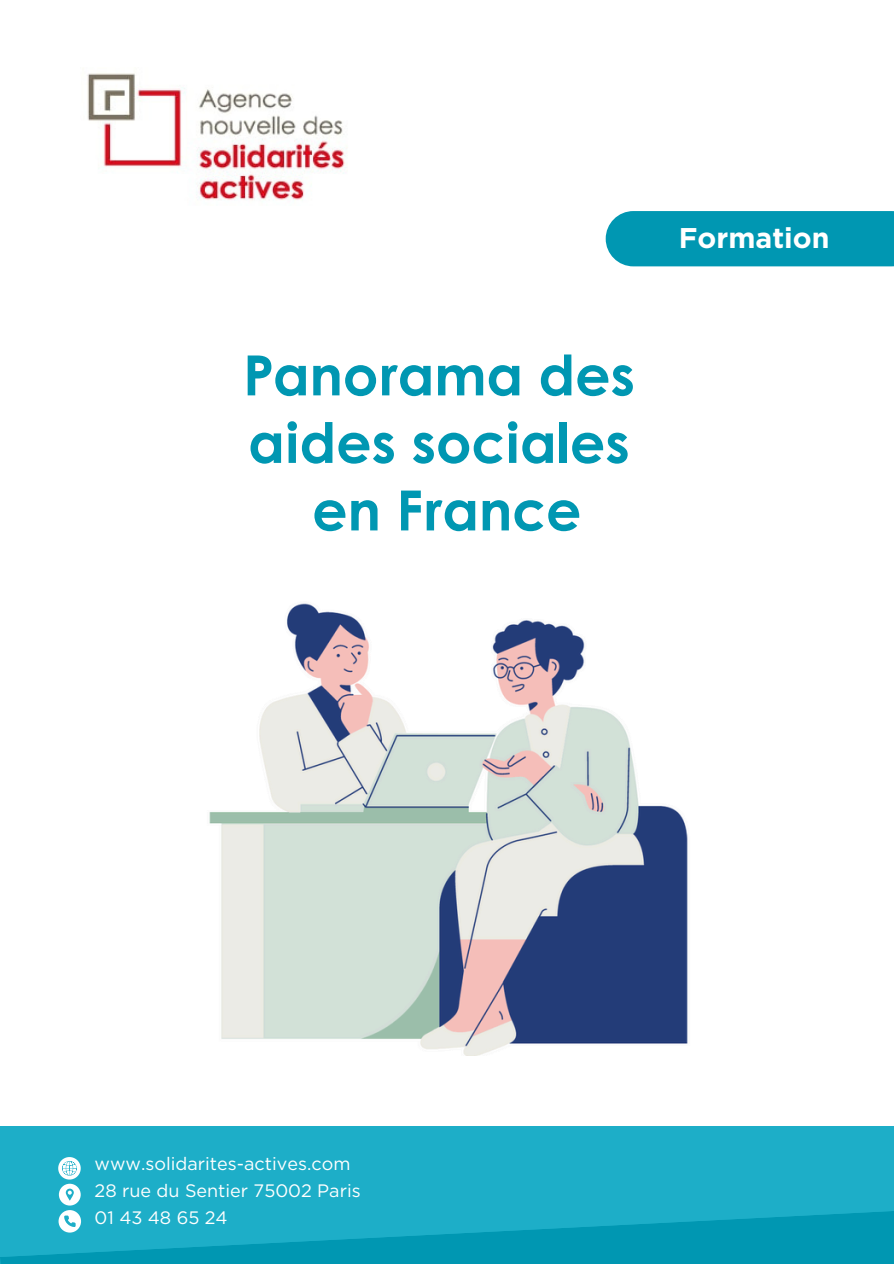
<style>
.page{position:relative;width:894px;height:1264px;background:#fff}
.page>*{position:absolute;margin:0;border:0;box-sizing:border-box;transform-origin:0 0}
.t1{font:700 55.5px/67.5px "Century Gothic";color:#0097b2;text-align:center}
.t2{font:700 28.5px "Gotham";color:#fff}
.t3{font:18px "Gotham";color:#fff}
</style>
<div class="page">
<img style="left:87px;top:73px;width:259px;height:127px">
<div style="left:0;top:1126px;width:893px;height:137px;background:#1daec8"></div>
<svg style="left:0;top:1211px;width:893px;height:52px;fill:#0097b2"></svg>
<svg style="left:37px;top:1157px;width:616px;height:106px"></svg>
<img style="left:209px;top:603px;width:479px;height:452px">
<div style="left:605px;top:211px;width:288px;height:55px;background:#0097b2"></div>
<p class="t1" style="left:243px;top:339px;width:393px">Panorama des aides sociales en France</p>
<p class="t2" style="left:678px;top:220px;width:152px">Formation</p>
<h2 class="t3" style="left:95px;top:1152px;width:257px">www.solidarites-actives.com</h2>
<h1 class="t3" style="left:95px;top:1179px;width:267px">28 rue du Sentier 75002 Paris</h1>
<p class="t3" style="left:95px;top:1206px;width:134px">01 43 48 65 24</p>
</div>
